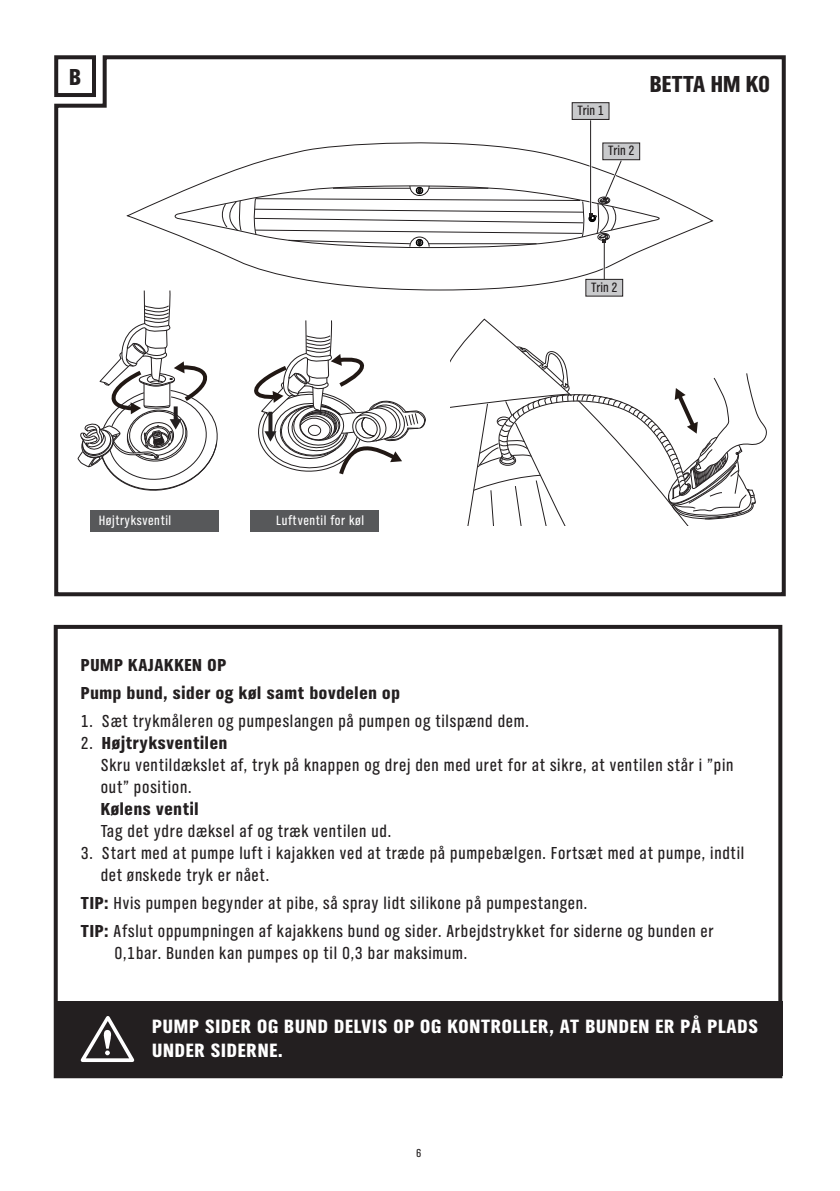
<style>
.page{position:relative;width:840px;height:1191px;background:#fff}
.page>*{position:absolute;margin:0;border:0;box-sizing:border-box;transform-origin:0 0}
.t1{font:24px "TV Nord EF Black Con";color:#231f20}
.t2{font:20px/24px "TV Nord EF Black Con";letter-spacing:.04em;color:#fff}
.t3{font:18px/22px "TV Nord EF Regular Con";letter-spacing:.04em;color:#231f20}
.t4{font:18px/28px "TV Nord EF Black Con";letter-spacing:.04em;color:#231f20}
.t5{font:14px "TV Nord EF Regular Con";letter-spacing:.04em;color:#fff}
.t6{font:14px "TV Nord EF Regular Con";color:#231f20}
.t7{font:12px "TV Nord EF Regular Con";color:#231f20}
.s1{font-family:"TV Nord EF Regular Con"}
.s2{font-family:"TV Nord EF Black Con"}
</style>
<div class="page">
<svg style="left:54px;top:55px;width:732px;height:542px"></svg>
<svg style="left:127px;top:136px;width:585px;height:154px"></svg>
<hr style="left:589px;top:120px;width:2px;height:96px;background:#fff">
<hr style="left:589px;top:120px;width:1px;height:95px;background:#231f20">
<div style="left:572px;top:103px;width:36px;height:16px;background:#c9cacc"></div>
<div style="left:571px;top:102px;width:38px;height:18px;border:1px solid #231f20"></div>
<hr style="left:603px;top:239px;width:2px;height:40px;background:#fff">
<hr style="left:603px;top:240px;width:1px;height:39px;background:#231f20">
<div style="left:585px;top:279px;width:37px;height:17px;background:#c9cacc"></div>
<div style="left:585px;top:279px;width:37px;height:18px;border:1px solid #231f20"></div>
<svg style="left:174px;top:158px;width:485px;height:90px"></svg>
<div style="left:602px;top:143px;width:37px;height:17px;background:#c9cacc"></div>
<div style="left:602px;top:142px;width:37px;height:18px;border:1px solid #231f20"></div>
<div style="left:90px;top:510px;width:129px;height:21px;background:#57585a"></div>
<div style="left:250px;top:510px;width:128px;height:21px;background:#57585a"></div>
<svg style="left:450px;top:319px;width:324px;height:207px"></svg>
<svg style="left:78px;top:290px;width:145px;height:206px"></svg>
<svg style="left:249px;top:320px;width:177px;height:159px"></svg>
<div style="left:54px;top:625px;width:727px;height:453px;border:4px solid #231f20"></div>
<div style="left:55px;top:1001px;width:727px;height:75px;background:#231f20"></div>
<svg style="left:80px;top:1016px;width:55px;height:46px"></svg>
<h1 class="t1" style="left:69px;top:63px;width:13px">B</h1>
<p class="t5" style="left:99px;top:513px;width:74px">Højtryksventil</p>
<p class="t5" style="left:276px;top:512px;width:89px">Luftventil for køl</p>
<p class="t6" style="left:577px;top:103px;width:28px">Trin 1</p>
<p class="t6" style="left:608px;top:143px;width:28px">Trin 2</p>
<h1 class="t1" style="left:649px;top:70px;width:121px">BETTA HM K0</h1>
<p class="t6" style="left:591px;top:279px;width:28px">Trin 2</p>
<p class="t4" style="left:81px;top:651px;width:320px">PUMP KAJAKKEN OP<br>Pump bund, sider og køl samt bovdelen op</p>
<p class="t3" style="left:81px;top:710px;width:449px">1. Sæt trykmåleren og pumpeslangen på pumpen og tilspænd dem.</p>
<p class="t4" style="left:81px;top:729px;width:148px"><span class="s1">2.</span> Højtryksventilen</p>
<p class="t3" style="left:101px;top:754px;width:634px">Skru ventildækslet af, tryk på knappen og drej den med uret for at sikre, at ventilen står i ”pin out” position.</p>
<p class="t4" style="left:101px;top:795px;width:99px">Kølens ventil</p>
<p class="t3" style="left:101px;top:820px;width:292px">Tag det ydre dæksel af og træk ventilen ud.</p>
<p class="t3" style="left:101px;top:842px;width:644px;text-indent:-20px">3. Start med at pumpe luft i kajakken ved at træde på pumpebælgen. Fortsæt med at pumpe, indtil det ønskede tryk er nået.</p>
<p class="t3" style="left:81px;top:889px;width:634px;line-height:28px"><span class="s2">TIP:</span> Hvis pumpen begynder at pibe, så spray lidt silikone på pumpestangen.<br><span class="s2">TIP:</span> Afslut oppumpningen af kajakkens bund og sider. Arbejdstrykket for siderne og bunden er</p>
<p class="t3" style="left:114px;top:942px;width:354px">0,1bar. Bunden kan pumpes op til 0,3 bar maksimum.</p>
<p class="t2" style="left:152px;top:1015px;width:607px">PUMP SIDER OG BUND DELVIS OP OG KONTROLLER, AT BUNDEN ER PÅ PLADS<br>UNDER SIDERNE.</p>
<p class="t7" style="left:416px;top:1146px;width:7px">6</p>
</div>
